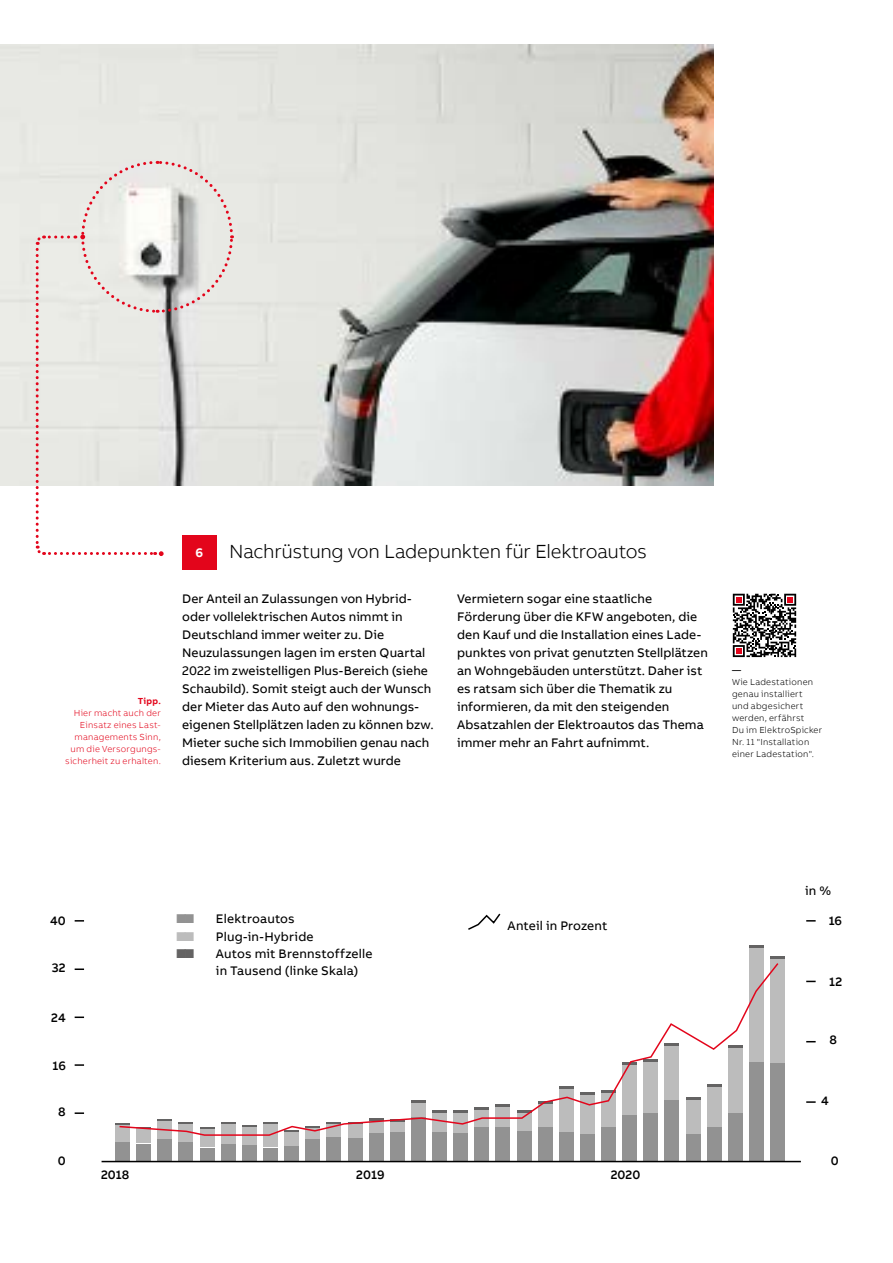
<style>
.page{position:relative;width:893px;height:1263px;background:#fff}
.page>*{position:absolute;margin:0;border:0;box-sizing:border-box;transform-origin:0 0}
.t1{font:300 19.5px "AB Bvoice";letter-spacing:-.015em;color:#000}
.t2{font:12.75px/18px "AB Bvoice";letter-spacing:.005em;color:#000}
.t3{font:700 12.75px "AB Bvoice";color:#fff}
.t4{font:500 12.6px "AB Bvoice";color:#000}
.t5{font:300 9px/12px "AB Bvoice";letter-spacing:.025em;color:#000}
.t6{font:300 9px/12px "AB Bvoice";letter-spacing:.025em;color:#e3051b;text-align:right}
.t7{font:700 9px "AB Bvoice";color:#e3051b}
.t8{font:9px "AB Bvoice";color:#000}
</style>
<div class="page">
<img style="left:0;top:45px;width:714px;height:441px">
<div style="left:115px;top:1125px;width:15px;height:17px;background:#bcbcbc"></div>
<div style="left:115px;top:1142px;width:15px;height:18px;background:#929292"></div>
<div style="left:136px;top:1128px;width:15px;height:15px;background:#bcbcbc"></div>
<div style="left:136px;top:1144px;width:15px;height:16px;background:#929292"></div>
<div style="left:157px;top:1121px;width:15px;height:17px;background:#bcbcbc"></div>
<div style="left:157px;top:1139px;width:15px;height:21px;background:#929292"></div>
<div style="left:179px;top:1124px;width:14px;height:18px;background:#bcbcbc"></div>
<div style="left:179px;top:1142px;width:14px;height:18px;background:#929292"></div>
<div style="left:200px;top:1128px;width:14px;height:19px;background:#bcbcbc"></div>
<div style="left:200px;top:1147px;width:14px;height:13px;background:#929292"></div>
<div style="left:221px;top:1124px;width:14px;height:19px;background:#bcbcbc"></div>
<div style="left:221px;top:1144px;width:14px;height:16px;background:#929292"></div>
<div style="left:242px;top:1126px;width:14px;height:19px;background:#bcbcbc"></div>
<div style="left:242px;top:1145px;width:14px;height:15px;background:#929292"></div>
<div style="left:263px;top:1124px;width:15px;height:23px;background:#bcbcbc"></div>
<div style="left:263px;top:1147px;width:15px;height:13px;background:#929292"></div>
<div style="left:284px;top:1131px;width:15px;height:15px;background:#bcbcbc"></div>
<div style="left:284px;top:1146px;width:15px;height:14px;background:#929292"></div>
<div style="left:305px;top:1127px;width:15px;height:11px;background:#bcbcbc"></div>
<div style="left:305px;top:1139px;width:15px;height:21px;background:#929292"></div>
<div style="left:327px;top:1123px;width:14px;height:14px;background:#bcbcbc"></div>
<div style="left:327px;top:1137px;width:14px;height:23px;background:#929292"></div>
<div style="left:348px;top:1124px;width:14px;height:14px;background:#bcbcbc"></div>
<div style="left:348px;top:1138px;width:14px;height:22px;background:#929292"></div>
<div style="left:369px;top:1133px;width:14px;height:27px;background:#929292"></div>
<div style="left:390px;top:1132px;width:14px;height:28px;background:#929292"></div>
<div style="left:411px;top:1117px;width:15px;height:43px;background:#929292"></div>
<div style="left:432px;top:1132px;width:15px;height:28px;background:#929292"></div>
<div style="left:453px;top:1133px;width:15px;height:27px;background:#929292"></div>
<div style="left:475px;top:1127px;width:14px;height:33px;background:#929292"></div>
<div style="left:496px;top:1127px;width:14px;height:33px;background:#929292"></div>
<div style="left:517px;top:1131px;width:14px;height:29px;background:#929292"></div>
<div style="left:538px;top:1127px;width:14px;height:33px;background:#929292"></div>
<div style="left:559px;top:1132px;width:15px;height:28px;background:#929292"></div>
<div style="left:580px;top:1134px;width:15px;height:26px;background:#929292"></div>
<div style="left:601px;top:1127px;width:15px;height:33px;background:#929292"></div>
<div style="left:623px;top:1115px;width:14px;height:45px;background:#929292"></div>
<div style="left:644px;top:1113px;width:14px;height:47px;background:#929292"></div>
<div style="left:665px;top:1100px;width:14px;height:60px;background:#929292"></div>
<div style="left:686px;top:1134px;width:14px;height:26px;background:#929292"></div>
<div style="left:707px;top:1127px;width:15px;height:33px;background:#929292"></div>
<div style="left:728px;top:1113px;width:15px;height:47px;background:#929292"></div>
<div style="left:749px;top:948px;width:15px;height:114px;background:#bcbcbc"></div>
<div style="left:749px;top:1062px;width:15px;height:98px;background:#929292"></div>
<hr style="left:749px;top:945px;width:15px;height:3px;background:#646363">
<div style="left:771px;top:959px;width:14px;height:104px;background:#bcbcbc"></div>
<div style="left:771px;top:1063px;width:14px;height:97px;background:#929292"></div>
<hr style="left:771px;top:956px;width:14px;height:3px;background:#646363">
<svg style="left:118px;top:961px;width:661px;height:175px"></svg>
<svg style="left:468px;top:913px;width:33px;height:17px"></svg>
<svg style="left:733px;top:594px;width:63px;height:63px"></svg>
<div style="left:182px;top:535px;width:34px;height:34px;background:#e3051b"></div>
<svg style="left:806px;top:1101px;width:10px;height:2px"></svg>
<svg style="left:75px;top:968px;width:9px;height:2px"></svg>
<svg style="left:75px;top:1016px;width:9px;height:2px"></svg>
<svg style="left:75px;top:1064px;width:9px;height:2px"></svg>
<svg style="left:75px;top:1112px;width:9px;height:2px"></svg>
<hr style="left:102px;top:1161px;width:699px;height:1px;background:#000">
<svg style="left:34px;top:159px;width:201px;height:398px"></svg>
<p class="t7" style="left:138px;top:695px;width:25px">Tipp.</p>
<p class="t6" style="left:65px;top:707px;width:97px">Hier macht auch der<br>Einsatz eines Last&shy;managements Sinn, um die Versorgungs&shy;sicherheit zu erhalten.</p>
<h1 class="t1" style="left:229px;top:540px;width:419px">Nachrüstung von Ladepunkten für Elektroautos</h1>
<p class="t2" style="left:182px;top:589px;width:253px">Der Anteil an Zulassungen von Hybrid&shy;oder vollelektrischen Autos nimmt in Deutschland immer weiter zu. Die Neuzulassungen lagen im ersten Quartal 2022 im zweistelligen Plus-Bereich (siehe Schaubild). Somit steigt auch der Wunsch der Mieter das Auto auf den wohnungs&shy;eigenen Stellplätzen laden zu können bzw.<br>Mieter suche sich Immobilien genau nach diesem Kriterium aus. Zuletzt wurde</p>
<p class="t3" style="left:196px;top:545px;width:9px">6</p>
<p class="t2" style="left:457px;top:589px;width:252px">Vermietern sogar eine staatliche Förderung über die KFW angeboten, die den Kauf und die Installation eines Lade&shy;punktes von privat genutzten Stellplätzen an Wohngebäuden unterstützt. Daher ist es ratsam sich über die Thematik zu informieren, da mit den steigenden Absatzahlen der Elektroautos das Thema immer mehr an Fahrt aufnimmt.</p>
<p class="t8" style="left:732px;top:664px;width:10px">—</p>
<p class="t5" style="left:732px;top:675px;width:92px">Wie Ladestationen genau installiert<br>und abgesichert werden, erfährst<br>Du im ElektroSpicker<br>Nr. 11 "Installation einer Ladestation".</p>
<p class="t4" style="left:50px;top:912px;width:17px">40</p>
<p class="t4" style="left:52px;top:959px;width:15px">32</p>
<p class="t4" style="left:51px;top:1009px;width:16px">24</p>
<p class="t4" style="left:53px;top:1058px;width:15px">16</p>
<p class="t4" style="left:58px;top:1104px;width:9px">8</p>
<p class="t4" style="left:58px;top:1153px;width:9px">0</p>
<p class="t2" style="left:216px;top:910px;width:80px">Elektroautos</p>
<p class="t2" style="left:216px;top:927px;width:99px">Plug-in-Hybride</p>
<p class="t2" style="left:216px;top:945px;width:158px;line-height:17.2px">Autos mit Brennstoffzelle in Tausend (linke Skala)</p>
<p class="t2" style="left:508px;top:917px;width:101px">Anteil in Prozent</p>
<p class="t4" style="left:101px;top:1167px;width:30px">2018</p>
<p class="t4" style="left:356px;top:1167px;width:30px">2019</p>
<p class="t4" style="left:611px;top:1167px;width:31px">2020</p>
<p class="t2" style="left:805px;top:882px;width:28px">in %</p>
<p class="t4" style="left:829px;top:912px;width:15px">16</p>
<p class="t4" style="left:829px;top:974px;width:14px">12</p>
<p class="t4" style="left:829px;top:1032px;width:9px">8</p>
<p class="t4" style="left:821px;top:1093px;width:9px">4</p>
<p class="t4" style="left:831px;top:1153px;width:9px">0</p>
</div>
